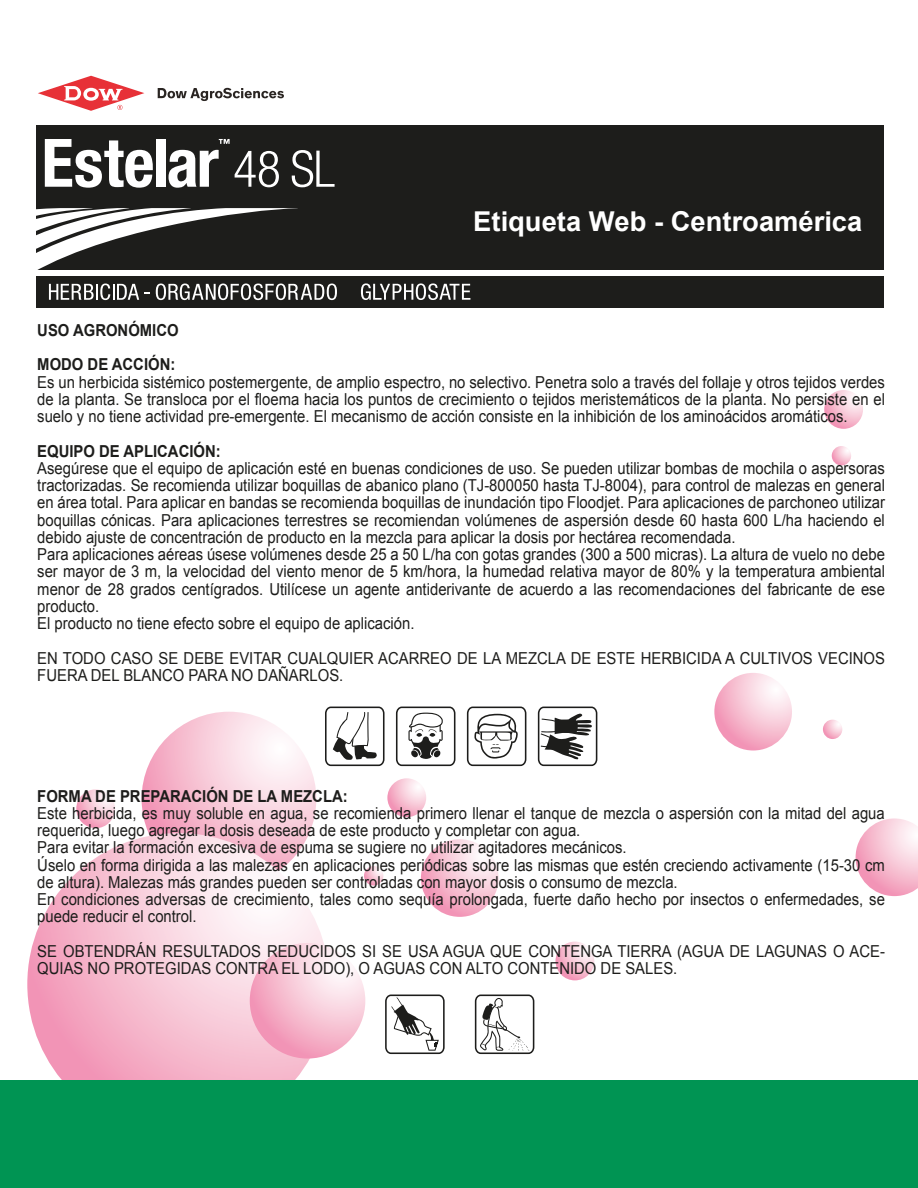
<style>
.page{position:relative;width:918px;height:1188px;background:#fff}
.page>*{position:absolute;margin:0;border:0;box-sizing:border-box;transform-origin:0 0}
.t1{font:700 27.3px "Arial";color:#fff}
.t2{font:16.5px/17.2px "Arial";color:#1d1d1b;scale:.9 1}
.t3{font:700 16.5px/34.5px "Arial";color:#1d1d1b;scale:.9 1}
</style>
<div class="page">
<svg style="left:142px;top:712px;width:174px;height:174px;background:#f8cbda"></svg>
<svg style="left:27px;top:833px;width:303px;height:302px;background:#f6c6d6"></svg>
<svg style="left:250px;top:943px;width:115px;height:116px;background:#f7c3d4"></svg>
<svg style="left:421px;top:839px;width:78px;height:78px;background:#f7c4d5"></svg>
<svg style="left:714px;top:673px;width:78px;height:78px;background:#f7c4d5"></svg>
<svg style="left:856px;top:818px;width:62px;height:78px"></svg>
<svg style="left:387px;top:778px;width:39px;height:39px"></svg>
<svg style="left:556px;top:942px;width:38px;height:38px"></svg>
<svg style="left:76px;top:789px;width:39px;height:39px"></svg>
<svg style="left:824px;top:390px;width:39px;height:39px"></svg>
<svg style="left:832px;top:446px;width:19px;height:19px"></svg>
<svg style="left:823px;top:720px;width:19px;height:19px"></svg>
<svg style="left:364px;top:866px;width:19px;height:20px"></svg>
<div style="left:0;top:1081px;width:918px;height:107px;background:#009453"></div>
<svg style="left:385px;top:995px;width:60px;height:59px"></svg>
<svg style="left:475px;top:995px;width:59px;height:59px"></svg>
<svg style="left:538px;top:707px;width:59px;height:59px"></svg>
<svg style="left:325px;top:707px;width:60px;height:59px"></svg>
<svg style="left:396px;top:707px;width:59px;height:59px"></svg>
<svg style="left:467px;top:707px;width:59px;height:59px"></svg>
<div style="left:37px;top:125px;width:847px;height:182px;background:#1d1d1b"></div>
<div style="left:36px;top:270px;width:852px;height:6px;background:#fff"></div>
<svg style="left:158px;top:88px;width:126px;height:13px"></svg>
<svg style="left:38px;top:76px;width:106px;height:35px"></svg>
<svg style="left:36px;top:208px;width:301px;height:92px"></svg>
<svg style="left:361px;top:283px;width:109px;height:17px"></svg>
<svg style="left:45px;top:139px;width:108px;height:49px"></svg>
<div style="left:156px;top:139px;width:9px;height:48px;background:#fff"></div>
<svg style="left:169px;top:150px;width:50px;height:38px"></svg>
<svg style="left:219px;top:139px;width:11px;height:5px"></svg>
<svg style="left:235px;top:151px;width:44px;height:36px"></svg>
<svg style="left:292px;top:150px;width:43px;height:37px"></svg>
<h1 class="t1" style="left:473px;top:203px;width:391px">Etiqueta Web - Centroamérica</h1>
<p class="t3" style="left:37px;top:313px;width:159px">USO AGRONÓMICO<br>MODO DE ACCIÓN:</p>
<p class="t2" style="left:37px;top:373px;width:943px;text-align:justify">Es un herbicida sistémico postemergente, de amplio espectro, no selectivo. Penetra solo a través del follaje y otros tejidos verdes de la planta. Se transloca por el floema hacia los puntos de crecimiento o tejidos meristemáticos de la planta. No persiste en el suelo y no tiene actividad pre-emergente. El mecanismo de acción consiste en la inhibición de los aminoácidos aromáticos.</p>
<p class="t3" style="left:37px;top:434px;width:205px">EQUIPO DE APLICACIÓN:</p>
<p class="t2" style="left:37px;top:460px;width:943px">Asegúrese que el equipo de aplicación esté en buenas condiciones de uso. Se pueden utilizar bombas de mochila o aspersoras tractorizadas. Se recomienda utilizar boquillas de abanico plano (TJ-800050 hasta TJ-8004), para control de malezas en general en área total. Para aplicar en bandas se recomienda boquillas de inundación tipo Floodjet. Para aplicaciones de parchoneo utilizar boquillas cónicas. Para aplicaciones terrestres se recomiendan volúmenes de aspersión desde 60 hasta 600 L/ha haciendo el debido ajuste de concentración de producto en la mezcla para aplicar la dosis por hectárea recomendada.<br>Para aplicaciones aéreas úsese volúmenes desde 25 a 50 L/ha con gotas grandes (300 a 500 micras). La altura de vuelo no debe ser mayor de 3 m, la velocidad del viento menor de 5 km/hora, la humedad relativa mayor de 80% y la temperatura ambiental menor de 28 grados centígrados. Utilícese un agente antiderivante de acuerdo a las recomendaciones del fabricante de ese producto.<br>El producto no tiene efecto sobre el equipo de aplicación.</p>
<p class="t2" style="left:37px;top:649px;width:943px">EN TODO CASO SE DEBE EVITAR CUALQUIER ACARREO DE LA MEZCLA DE ESTE HERBICIDA A CULTIVOS VECINOS<br>FUERA DEL BLANCO PARA NO DAÑARLOS.</p>
<p class="t3" style="left:37px;top:779px;width:346px">FORMA DE PREPARACIÓN DE LA MEZCLA:</p>
<p class="t2" style="left:37px;top:805px;width:943px">Este herbicida, es muy soluble en agua, se recomienda primero llenar el tanque de mezcla o aspersión con la mitad del agua requerida, luego agregar la dosis deseada de este producto y completar con agua.<br>Para evitar la formación excesiva de espuma se sugiere no utilizar agitadores mecánicos.<br>Úselo en forma dirigida a las malezas en aplicaciones periódicas sobre las mismas que estén creciendo activamente (15-30 cm de altura). Malezas más grandes pueden ser controladas con mayor dosis o consumo de mezcla.<br>En condiciones adversas de crecimiento, tales como sequía prolongada, fuerte daño hecho por insectos o enfermedades, se puede reducir el control.</p>
<p class="t2" style="left:37px;top:943px;width:943px">SE OBTENDRÁN RESULTADOS REDUCIDOS SI SE USA AGUA QUE CONTENGA TIERRA (AGUA DE LAGUNAS O ACE-<br>QUIAS NO PROTEGIDAS CONTRA EL LODO), O AGUAS CON ALTO CONTENIDO DE SALES.</p>
</div>
